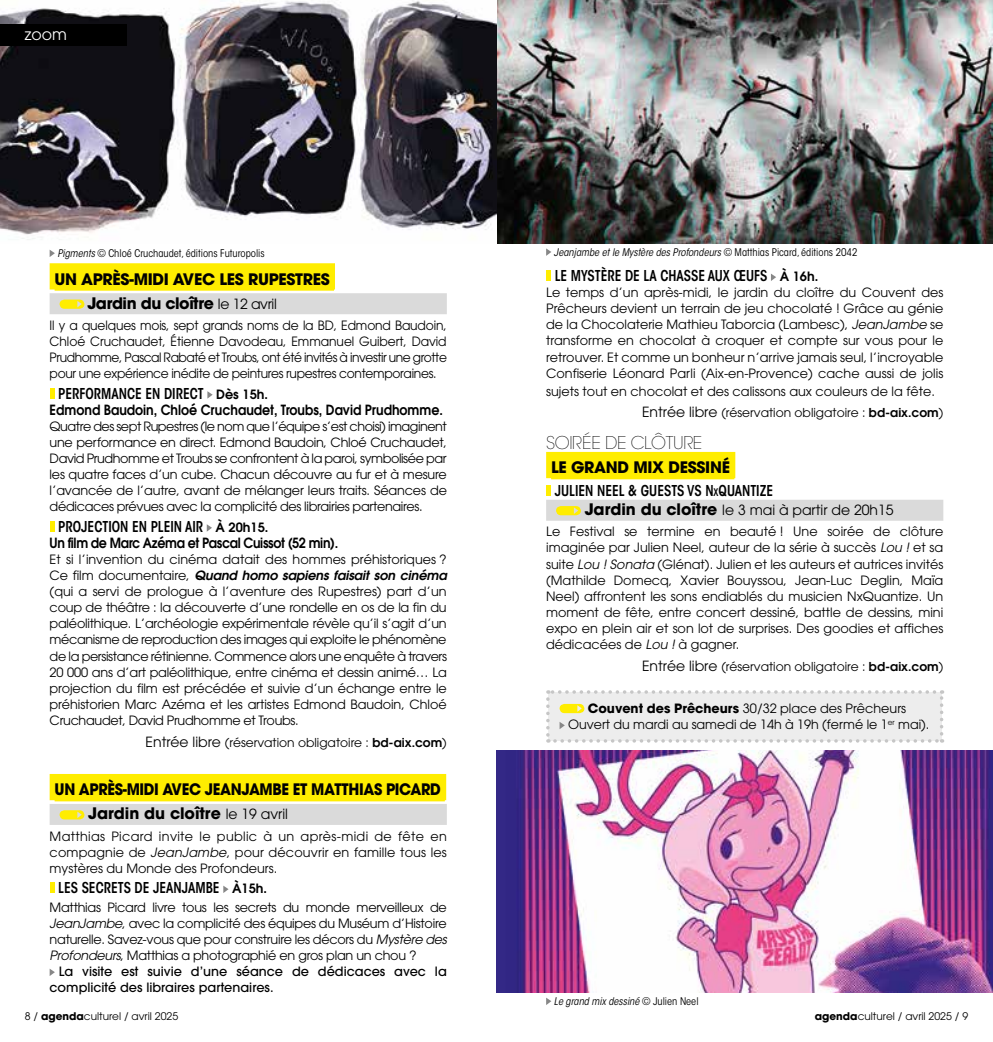
<style>
.page{position:relative;width:993px;height:1042px;background:#fff}
.page>*{position:absolute;margin:0;border:0;box-sizing:border-box;transform-origin:0 0}
.t1{font:200 17.5px "ITC Avant Garde Pro";letter-spacing:-.02em;color:#000}
.t2{font:700 15.75px/24.2px "ITC Avant Garde Pro";letter-spacing:-.02em;color:#000}
.t3{font:700 15.75px/24.2px "ITC Avant Garde Pro";letter-spacing:-.02em;color:#000;scale:.92 1}
.t4{font:15.75px "ITC Avant Garde Pro";color:#fff}
.t5{font:600 condensed 14.88px "ITC Avant Garde Std";color:#000;scale:.92 1}
.t6{font:600 14px "ITC Avant Garde Pro";color:#000;scale:.9 1}
.t7{font:600 14px "ITC Avant Garde Pro";letter-spacing:-.025em;color:#000;scale:.9 1}
.t8{font:14px "ITC Avant Garde Pro";color:#000}
.t9{font:12.78px/16.1px "ITC Avant Garde Pro";color:#000;text-align:justify}
.t10{font:12.78px/16.1px "ITC Avant Garde Pro";color:#000;text-align:justify;scale:.96 1}
.t11{font:500 12.78px/16.1px "ITC Avant Garde Pro";color:#000}
.t12{font:12.25px "ITC Avant Garde Pro";color:#000}
.t13{font:italic condensed 10.5px "ITC Avant Garde Std";color:#000}
.t14{font:10.5px "ITC Avant Garde Pro";color:#000}
.t15{font:condensed 10.5px "ITC Avant Garde Std";color:#000}
.s1{font-style:italic}
.s2{font-weight:400;font-size:14px}
.s3{font-family:"ITC Avant Garde Pro";font-stretch:normal;font-size:12.78px}
.s4{font-family:"ITC Avant Garde Pro";font-stretch:normal;font-size:14px}
.s5{font-weight:600;font-style:italic}
.s6{font-size:14px}
.s7{font-weight:600}
.s8{font-style:normal}
.s9{font-size:10.33px}
.s10{font-weight:700;font-size:15.75px}
.s11{font-weight:700}
</style>
<div class="page">
<img style="left:0;top:0;width:992px;height:243px">
<svg style="left:546px;top:248px;width:5px;height:8px"></svg>
<div style="left:0;top:25px;width:126px;height:21px;background:#000"></div>
<svg style="left:50px;top:250px;width:5px;height:7px"></svg>
<div style="left:50px;top:774px;width:396px;height:26px;background:#ffed00"></div>
<div style="left:55px;top:775px;width:389px;height:26px;background:#ffed00"></div>
<div style="left:50px;top:804px;width:396px;height:21px;background:#dadada"></div>
<svg style="left:60px;top:810px;width:24px;height:9px"></svg>
<div style="left:50px;top:882px;width:5px;height:11px;background:#ffed00"></div>
<svg style="left:223px;top:885px;width:5px;height:8px"></svg>
<svg style="left:50px;top:969px;width:5px;height:7px"></svg>
<div style="left:50px;top:263px;width:285px;height:26px;background:#ffed00"></div>
<div style="left:55px;top:264px;width:279px;height:27px;background:#ffed00"></div>
<div style="left:50px;top:293px;width:396px;height:21px;background:#dadada"></div>
<svg style="left:60px;top:299px;width:24px;height:10px"></svg>
<div style="left:50px;top:388px;width:5px;height:11px;background:#ffed00"></div>
<svg style="left:207px;top:391px;width:5px;height:8px"></svg>
<div style="left:50px;top:521px;width:5px;height:11px;background:#ffed00"></div>
<svg style="left:207px;top:524px;width:5px;height:8px"></svg>
<svg style="left:546px;top:690px;width:397px;height:52px;background:#ebebe9"></svg>
<div style="left:546px;top:452px;width:189px;height:26px;background:#ffed00"></div>
<div style="left:551px;top:453px;width:183px;height:26px;background:#ffed00"></div>
<div style="left:546px;top:500px;width:397px;height:21px;background:#dadada"></div>
<div style="left:546px;top:485px;width:5px;height:11px;background:#ffed00"></div>
<svg style="left:556px;top:506px;width:24px;height:9px"></svg>
<div style="left:546px;top:270px;width:5px;height:11px;background:#ffed00"></div>
<svg style="left:771px;top:274px;width:5px;height:7px"></svg>
<img style="left:496px;top:750px;width:496px;height:242px">
<svg style="left:546px;top:998px;width:5px;height:7px"></svg>
<p class="t4" style="left:25px;top:25px;width:44px">zoom</p>
<p class="t15" style="left:57px;top:247px;width:209px"><span class="s1">Pigments</span> © Chloé Cruchaudet, éditions Futuropolis</p>
<p class="t2" style="left:88px;top:266px;width:243px;text-indent:-33px">UN APRÈS-MIDI AVEC LES RUPESTRES<br>Jardin du cloître <span class="s2">le 12 avril</span></p>
<p class="t10" style="left:50px;top:317px;width:415px">Il y a quelques mois, sept grands noms de la BD, Edmond Baudoin, Chloé Cruchaudet, Étienne Davodeau, Emmanuel Guibert, David Prudhomme, Pascal Rabaté et Troubs, ont été invités à investir une grotte pour une expérience inédite de peintures rupestres contemporaines.</p>
<p class="t5" style="left:58px;top:384px;width:229px">PERFORMANCE EN DIRECT <span class="s3">Dès 15h</span><span class="s4">.</span></p>
<p class="t6" style="left:50px;top:400px;width:438px">Edmond Baudoin, Chloé Cruchaudet, Troubs, David Prudhomme.</p>
<p class="t9" style="left:50px;top:418px;width:398px">Quatre des sept Rupestres (le nom que l’équipe s’est choisi) imaginent une performance en direct. Edmond Baudoin, Chloé Cruchaudet, David Prudhomme et Troubs se confrontent à la paroi, symbolisée par les quatre faces d’un cube. Chacun découvre au fur et à mesure l’avancée de l’autre, avant de mélanger leurs traits. Séances de dédicaces prévues avec la complicité des librairies partenaires.</p>
<p class="t5" style="left:58px;top:517px;width:230px">PROJECTION EN PLEIN AIR <span class="s3">À 20h15</span><span class="s4">.</span></p>
<p class="t7" style="left:50px;top:533px;width:322px">Un film de Marc Azéma et Pascal Cuissot (52 min).</p>
<p class="t9" style="left:50px;top:551px;width:399px">Et si l’invention du cinéma datait des hommes préhistoriques ?<br>Ce film documentaire, <span class="s5">Quand homo sapiens faisait son cinéma </span>(qui a servi de prologue à l’aventure des Rupestres) part d’un coup de théâtre : la découverte d’une rondelle en os de la fin du paléolithique. L’archéologie expérimentale révèle qu’il s’agit d’un mécanisme de reproduction des images qui exploite le phénomène de la persistance rétinienne. Commence alors une enquête à travers 20 000 ans d’art paléolithique, entre cinéma et dessin animé… La projection du film est précédée et suivie d’un échange entre le préhistorien Marc Azéma et les artistes Edmond Baudoin, Chloé Cruchaudet, David Prudhomme et Troubs.</p>
<p class="t12" style="left:145px;top:734px;width:302px"><span class="s6">Entrée libre</span> (réservation obligatoire : <span class="s7">bd-aix.com</span>)</p>
<p class="t3" style="left:88px;top:777px;width:384px;text-indent:-34px">UN APRÈS-MIDI AVEC JEANJAMBE ET MATTHIAS PICARD<br>Jardin du cloître <span class="s2">le 19 avril</span></p>
<p class="t9" style="left:50px;top:827px;width:398px">Matthias Picard invite le public à un après-midi de fête en compagnie de <span class="s1">JeanJambe</span>, pour découvrir en famille tous les mystères du Monde des Profondeurs.</p>
<p class="t5" style="left:58px;top:878px;width:228px">LES SECRETS DE JEANJAMBE <span class="s3">À15h</span><span class="s4">.</span></p>
<p class="t9" style="left:50px;top:899px;width:398px">Matthias Picard livre tous les secrets du monde merveilleux de <span class="s1">JeanJambe</span>, avec la complicité des équipes du Muséum d’Histoire naturelle. Savez-vous que pour construire les décors du <span class="s1">Mystère des Profondeurs</span>, Matthias a photographié en gros plan un chou ?</p>
<p class="t11" style="left:50px;top:963px;width:398px;text-indent:9px">La visite est suivie d’une séance de dédicaces avec la complicité des libraires partenaires.</p>
<p class="t13" style="left:553px;top:246px;width:305px">Jeanjambe et le Mystère des Profondeurs <span class="s8">© Matthias Picard, éditions 2042</span></p>
<p class="t5" style="left:554px;top:266px;width:288px">LE MYSTÈRE DE LA CHASSE AUX ŒUFS <span class="s3">À 16h</span><span class="s4">.</span></p>
<p class="t9" style="left:546px;top:284px;width:398px">Le temps d’un après-midi, le jardin du cloître du Couvent des Prêcheurs devient un terrain de jeu chocolaté ! Grâce au génie de la Chocolaterie Mathieu Taborcia (Lambesc), <span class="s1">JeanJambe</span> se transforme en chocolat à croquer et compte sur vous pour le retrouver. Et comme un bonheur n’arrive jamais seul, l’incroyable Confiserie Léonard Parli (Aix-en-Provence) cache aussi de jolis</p>
<p class="t9" style="left:546px;top:383px;width:390px">sujets tout en chocolat et des calissons aux couleurs de la fête.</p>
<p class="t12" style="left:642px;top:405px;width:302px"><span class="s6">Entrée libre</span> (réservation obligatoire : <span class="s7">bd-aix.com</span>)</p>
<h1 class="t1" style="left:546px;top:432px;width:158px">SOIRÉE DE CLÔTURE</h1>
<p class="t2" style="left:551px;top:455px;width:180px">LE GRAND MIX DESSINÉ</p>
<p class="t5" style="left:554px;top:481px;width:239px">JULIEN NEEL &amp; GUESTS VS N<span class="s9">x</span>QUANTIZE</p>
<p class="t8" style="left:584px;top:501px;width:310px"><span class="s10">Jardin du cloître</span> le 3 mai à partir de 20h15</p>
<p class="t9" style="left:546px;top:523px;width:398px">Le Festival se termine en beauté ! Une soirée de clôture imaginée par Julien Neel, auteur de la série à succès <span class="s1">Lou !</span> et sa suite <span class="s1">Lou ! Sonata</span> (Glénat). Julien et les auteurs et autrices invités (Mathilde Domecq, Xavier Bouyssou, Jean-Luc Deglin, Maïa Neel) affrontent les sons endiablés du musicien NxQuantize. Un moment de fête, entre concert dessiné, battle de dessins, mini expo en plein air et son lot de surprises. Des goodies et affiches dédicacées de <span class="s1">Lou !</span> à gagner.</p>
<p class="t12" style="left:642px;top:659px;width:302px"><span class="s6">Entrée libre</span> (réservation obligatoire : <span class="s7">bd-aix.com</span>)</p>
<p class="t9" style="left:568px;top:700px;width:362px;text-align:center"><span class="s11">Couvent des Prêcheurs</span> 30/32 place des Prêcheurs<br>Ouvert du mardi au samedi de 14h à 19h (fermé le 1<sup>er</sup> mai).</p>
<p class="t13" style="left:553px;top:995px;width:146px">Le grand mix dessiné <span class="s8">© Julien Neel</span></p>
<p class="t14" style="left:25px;top:1009px;width:155px">8 / <span class="s11">agenda</span>culturel / avril 2025</p>
<p class="t14" style="left:814px;top:1009px;width:155px"><span class="s11">agenda</span>culturel / avril 2025 / 9</p>
</div>
